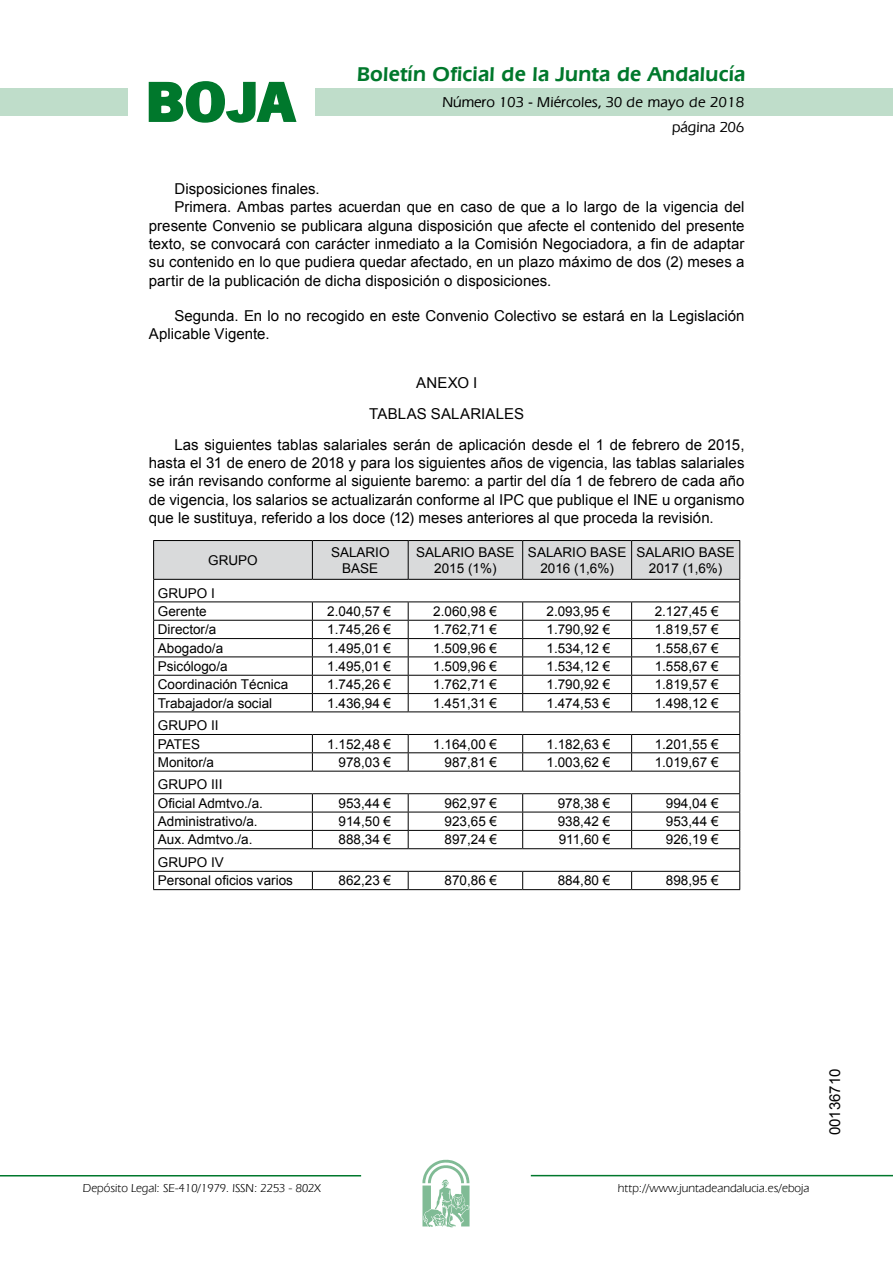
<style>
.page{position:relative;width:893px;height:1263px;background:#fff}
.page>*{position:absolute;margin:0;border:0;box-sizing:border-box;transform-origin:0 0}
.t1{font:700 57.75px "News Got T";color:#00782c;scale:1.14 1}
.t2{font:600 21px "Eras IT Cby BT";letter-spacing:.01em;color:#00782c}
.t3{font:15px/18.3px "Arial";color:#000}
.t4{font:500 15px/24.5px "Eras IT Cby BT";color:#000;text-align:right}
.t5{font:13.5px/16.2px "Arial";color:#000;text-align:center}
.t6{font:12px "Eras IT Cby BT";color:#000}
</style>
<div class="page">
<div style="left:315px;top:88px;width:577px;height:28px;background:#bfddca"></div>
<div style="left:0;top:88px;width:128px;height:28px;background:#bfddca"></div>
<hr style="left:0;top:1175px;width:361px;height:2px;background:#00782c">
<svg style="left:422px;top:1159px;width:47px;height:68px"></svg>
<hr style="left:531px;top:1175px;width:361px;height:1px;background:#00782c">
<svg style="left:148px;top:81px;width:149px;height:42px"></svg>
<hr style="left:153px;top:540px;width:159px;height:1px;background:#000">
<hr style="left:312px;top:540px;width:96px;height:1px;background:#000">
<hr style="left:408px;top:540px;width:114px;height:1px;background:#000">
<hr style="left:522px;top:540px;width:109px;height:1px;background:#000">
<hr style="left:631px;top:540px;width:109px;height:1px;background:#000">
<svg style="left:153px;top:541px;width:587px;height:348px"></svg>
<hr style="left:153px;top:889px;width:159px;height:1px;background:#000">
<hr style="left:312px;top:889px;width:96px;height:1px;background:#000">
<hr style="left:408px;top:889px;width:114px;height:1px;background:#000">
<hr style="left:522px;top:889px;width:109px;height:1px;background:#000">
<hr style="left:631px;top:889px;width:109px;height:1px;background:#000">
<h1 class="t1" style="left:145px;top:68px;width:133px">BOJA</h1>
<h2 class="t2" style="left:357px;top:62px;width:390px">Boletín Oficial de la Junta de Andalucía</h2>
<p class="t4" style="left:442px;top:90px;width:303px">Número 103 - Miércoles, 30 de mayo de 2018 página 206</p>
<p class="t3" style="left:174px;top:180px;width:147px">Disposiciones finales.</p>
<p class="t3" style="left:174px;top:198px;width:571px">Primera. Ambas partes acuerdan que en caso de que a lo largo de la vigencia del</p>
<p class="t3" style="left:149px;top:216px;width:597px">presente Convenio se publicara alguna disposición que afecte el contenido del presente</p>
<p class="t3" style="left:149px;top:235px;width:597px">texto, se convocará con carácter inmediato a la Comisión Negociadora, a fin de adaptar</p>
<p class="t3" style="left:149px;top:253px;width:597px">su contenido en lo que pudiera quedar afectado, en un plazo máximo de dos (2) meses a</p>
<p class="t3" style="left:149px;top:271px;width:404px">partir de la publicación de dicha disposición o disposiciones.</p>
<p class="t3" style="left:149px;top:307px;width:597px;text-indent:26px">Segunda. En lo no recogido en este Convenio Colectivo se estará en la Legislación<br>Aplicable Vigente.</p>
<p class="t3" style="left:416px;top:373px;width:63px">ANEXO I</p>
<p class="t3" style="left:369px;top:404px;width:156px">TABLAS SALARIALES</p>
<p class="t3" style="left:174px;top:435px;width:571px">Las siguientes tablas salariales serán de aplicación desde el 1 de febrero de 2015,</p>
<p class="t3" style="left:149px;top:454px;width:597px;text-align:justify">hasta el 31 de enero de 2018 y para los siguientes años de vigencia, las tablas salariales se irán revisando conforme al siguiente baremo: a partir del día 1 de febrero de cada año de vigencia, los salarios se actualizarán conforme al IPC que publique el INE u organismo que le sustituya, referido a los doce (12) meses anteriores al que proceda la revisión.</p>
<p class="t5" style="left:208px;top:552px;width:51px">GRUPO</p>
<p class="t5" style="left:331px;top:544px;width:60px">SALARIO<br>BASE</p>
<p class="t5" style="left:416px;top:544px;width:100px">SALARIO BASE<br>2015 (1%)</p>
<p class="t5" style="left:528px;top:544px;width:100px">SALARIO BASE<br>2016 (1,6%)</p>
<p class="t5" style="left:636px;top:544px;width:100px">SALARIO BASE<br>2017 (1,6%)</p>
<p class="t5" style="left:158px;top:584px;width:59px;line-height:18.3px;text-align:left">GRUPO I<br>Gerente</p>
<p class="t5" style="left:327px;top:603px;width:65px">2.040,57 €</p>
<p class="t5" style="left:433px;top:603px;width:65px">2.060,98 €</p>
<p class="t5" style="left:546px;top:603px;width:65px">2.093,95 €</p>
<p class="t5" style="left:654px;top:603px;width:65px">2.127,45 €</p>
<p class="t5" style="left:158px;top:622px;width:60px">Director/a</p>
<p class="t5" style="left:327px;top:622px;width:65px">1.745,26 €</p>
<p class="t5" style="left:433px;top:622px;width:65px">1.762,71 €</p>
<p class="t5" style="left:546px;top:622px;width:65px">1.790,92 €</p>
<p class="t5" style="left:654px;top:622px;width:65px">1.819,57 €</p>
<p class="t5" style="left:158px;top:640px;width:67px">Abogado/a</p>
<p class="t5" style="left:327px;top:640px;width:65px">1.495,01 €</p>
<p class="t5" style="left:433px;top:640px;width:65px">1.509,96 €</p>
<p class="t5" style="left:546px;top:640px;width:65px">1.534,12 €</p>
<p class="t5" style="left:654px;top:640px;width:65px">1.558,67 €</p>
<p class="t5" style="left:158px;top:658px;width:71px">Psicólogo/a</p>
<p class="t5" style="left:327px;top:658px;width:65px">1.495,01 €</p>
<p class="t5" style="left:433px;top:658px;width:65px">1.509,96 €</p>
<p class="t5" style="left:546px;top:658px;width:65px">1.534,12 €</p>
<p class="t5" style="left:654px;top:658px;width:65px">1.558,67 €</p>
<p class="t5" style="left:158px;top:677px;width:132px">Coordinación Técnica</p>
<p class="t5" style="left:327px;top:677px;width:65px">1.745,26 €</p>
<p class="t5" style="left:433px;top:677px;width:65px">1.762,71 €</p>
<p class="t5" style="left:546px;top:677px;width:65px">1.790,92 €</p>
<p class="t5" style="left:654px;top:677px;width:65px">1.819,57 €</p>
<p class="t5" style="left:158px;top:695px;width:116px">Trabajador/a social</p>
<p class="t5" style="left:327px;top:695px;width:65px">1.436,94 €</p>
<p class="t5" style="left:433px;top:695px;width:65px">1.451,31 €</p>
<p class="t5" style="left:546px;top:695px;width:65px">1.474,53 €</p>
<p class="t5" style="left:654px;top:695px;width:65px">1.498,12 €</p>
<p class="t5" style="left:158px;top:716px;width:62px;line-height:18.3px;text-align:left">GRUPO II<br>PATES</p>
<p class="t5" style="left:327px;top:736px;width:65px">1.152,48 €</p>
<p class="t5" style="left:433px;top:736px;width:65px">1.164,00 €</p>
<p class="t5" style="left:546px;top:736px;width:65px">1.182,63 €</p>
<p class="t5" style="left:654px;top:736px;width:65px">1.201,55 €</p>
<p class="t5" style="left:158px;top:754px;width:58px">Monitor/a</p>
<p class="t5" style="left:338px;top:754px;width:54px">978,03 €</p>
<p class="t5" style="left:444px;top:754px;width:54px">987,81 €</p>
<p class="t5" style="left:546px;top:754px;width:65px">1.003,62 €</p>
<p class="t5" style="left:654px;top:754px;width:65px">1.019,67 €</p>
<p class="t5" style="left:158px;top:776px;width:107px;line-height:18.3px;text-align:left">GRUPO III<br>Oficial Admtvo./a.</p>
<p class="t5" style="left:338px;top:795px;width:54px">953,44 €</p>
<p class="t5" style="left:444px;top:795px;width:54px">962,97 €</p>
<p class="t5" style="left:557px;top:795px;width:54px">978,38 €</p>
<p class="t5" style="left:666px;top:795px;width:54px">994,04 €</p>
<p class="t5" style="left:158px;top:813px;width:101px">Administrativo/a.</p>
<p class="t5" style="left:338px;top:813px;width:54px">914,50 €</p>
<p class="t5" style="left:444px;top:813px;width:54px">923,65 €</p>
<p class="t5" style="left:557px;top:813px;width:54px">938,42 €</p>
<p class="t5" style="left:666px;top:813px;width:54px">953,44 €</p>
<p class="t5" style="left:158px;top:832px;width:96px">Aux. Admtvo./a.</p>
<p class="t5" style="left:338px;top:832px;width:54px">888,34 €</p>
<p class="t5" style="left:444px;top:832px;width:54px">897,24 €</p>
<p class="t5" style="left:558px;top:832px;width:53px">911,60 €</p>
<p class="t5" style="left:666px;top:832px;width:54px">926,19 €</p>
<p class="t5" style="left:158px;top:853px;width:137px;line-height:18.3px;text-align:left">GRUPO IV<br>Personal oficios varios</p>
<p class="t5" style="left:338px;top:873px;width:54px">862,23 €</p>
<p class="t5" style="left:444px;top:873px;width:54px">870,86 €</p>
<p class="t5" style="left:557px;top:873px;width:54px">884,80 €</p>
<p class="t5" style="left:666px;top:873px;width:54px">898,95 €</p>
<p class="t6" style="left:83px;top:1181px;width:239px">Depósito Legal: SE-410/1979. ISSN: 2253 - 802X</p>
<p class="t6" style="left:618px;top:1181px;width:193px">http://www.juntadeandalucia.es/eboja</p>
<p class="t3" style="left:825px;top:1135px;width:68px;rotate:-90deg">00136710</p>
</div>
